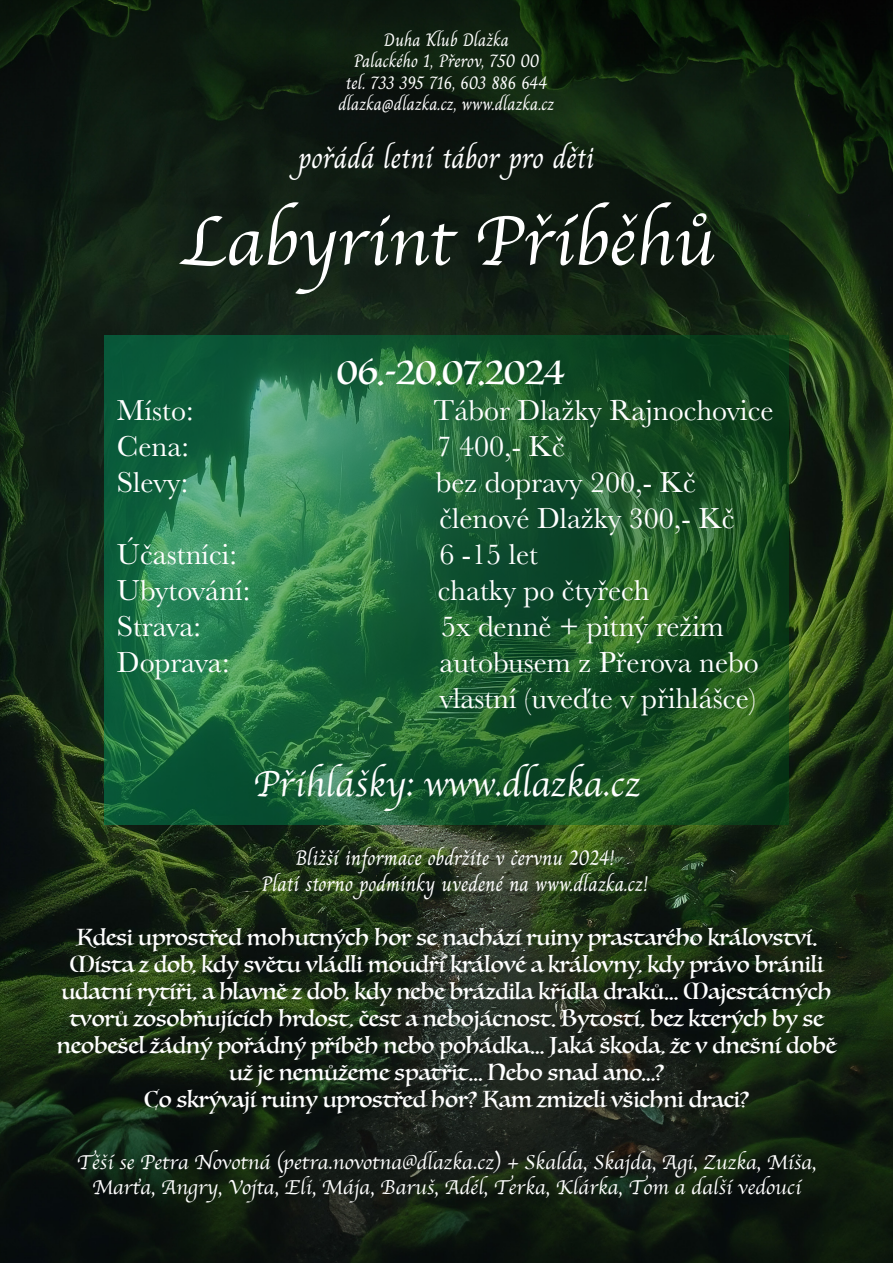
<style>
.page{position:relative;width:893px;height:1263px;background:#fff}
.page>*{position:absolute;margin:0;border:0;box-sizing:border-box;transform-origin:0 0}
.t1{font:72px "Apple Chancery";color:#fff}
.t2{font:37.5px "Apple Chancery";color:#fff}
.t3{font:36px "Luminari";color:#fff}
.t4{font:30px/36px "Baskerville";color:#fff}
.t5{font:30px "Charm";letter-spacing:-.015em;color:#fff}
.t6{font:22.5px/27px "Luminari";color:#fff;text-align:center}
.t7{font:21px/25.2px "Apple Chancery";color:#fff;text-align:center}
.t8{font:21px "Charm";letter-spacing:-.01em;color:#fff}
.t9{font:18px "Charm";letter-spacing:-.005em;color:#fff}
</style>
<div class="page">
<img style="left:0;top:0;width:893px;height:1263px">
<svg style="left:104px;top:336px;width:685px;height:489px;background:#1e6236"></svg>
<p class="t9" style="left:384px;top:29px;width:127px">Duha Klub Dlažka</p>
<p class="t9" style="left:354px;top:50px;width:187px">Palackého 1, Přerov, 750 00</p>
<p class="t9" style="left:346px;top:72px;width:203px">tel. 733 395 716, 603 886 644</p>
<p class="t9" style="left:338px;top:94px;width:218px">dlazka@dlazka.cz, www.dlazka.cz</p>
<p class="t5" style="left:298px;top:140px;width:298px">pořádá letní tábor pro děti</p>
<p class="t1" style="left:179px;top:184px;width:536px">Labyrint Příběhů</p>
<p class="t3" style="left:337px;top:341px;width:229px">06.-20.07.2024</p>
<p class="t4" style="left:117px;top:393px;width:78px">Místo:</p>
<p class="t4" style="left:433px;top:393px;width:342px">Tábor Dlažky Rajnochovice</p>
<p class="t4" style="left:117px;top:429px;width:74px">Cena:</p>
<p class="t4" style="left:437px;top:429px;width:130px">7 400,- Kč</p>
<p class="t4" style="left:117px;top:465px;width:73px">Slevy:</p>
<p class="t4" style="left:436px;top:465px;width:300px">bez dopravy 200,- Kč členové Dlažky 300,- Kč</p>
<p class="t4" style="left:117px;top:537px;width:121px">Účastníci:</p>
<p class="t4" style="left:439px;top:537px;width:100px">6 -15 let</p>
<p class="t4" style="left:117px;top:573px;width:135px">Ubytování:</p>
<p class="t4" style="left:438px;top:573px;width:213px">chatky po čtyřech</p>
<p class="t4" style="left:117px;top:609px;width:86px">Strava:</p>
<p class="t4" style="left:441px;top:609px;width:284px">5x denně + pitný režim</p>
<p class="t4" style="left:117px;top:645px;width:114px">Doprava:</p>
<p class="t4" style="left:439px;top:645px;width:321px">autobusem z Přerova nebo vlastní (uveďte v přihlášce)</p>
<p class="t2" style="left:253px;top:754px;width:388px">Přihlášky: www.dlazka.cz</p>
<p class="t8" style="left:295px;top:846px;width:320px">Bližší informace obdržíte v červnu 2024!</p>
<p class="t8" style="left:262px;top:871px;width:388px">Platí storno podmínky uvedené na www.dlazka.cz!</p>
<p class="t6" style="left:57px;top:923px;width:781px">Kdesi uprostřed mohutných hor se nachází ruiny prastarého království.<br>Místa z dob, kdy světu vládli moudří králové a královny, kdy právo bránili udatní rytíři, a hlavně z dob, kdy nebe brázdila křídla draků… Majestátných tvorů zosobňujících hrdost, čest a nebojácnost. Bytostí, bez kterých by se neobešel žádný pořádný příběh nebo pohádka… Jaká škoda, že v dnešní době už je nemůžeme spatřit… Nebo snad ano…?</p>
<p class="t6" style="left:144px;top:1085px;width:606px">Co skrývají ruiny uprostřed hor? Kam zmizeli všichni draci?</p>
<p class="t7" style="left:77px;top:1149px;width:741px">Těší se Petra Novotná (petra.novotna@dlazka.cz) + Skalda, Skajda, Agi, Zuzka, Míša,<br>Marťa, Angry, Vojta, Eli, Mája, Baruš, Adél, Terka, Klárka, Tom a další vedoucí</p>
</div>
